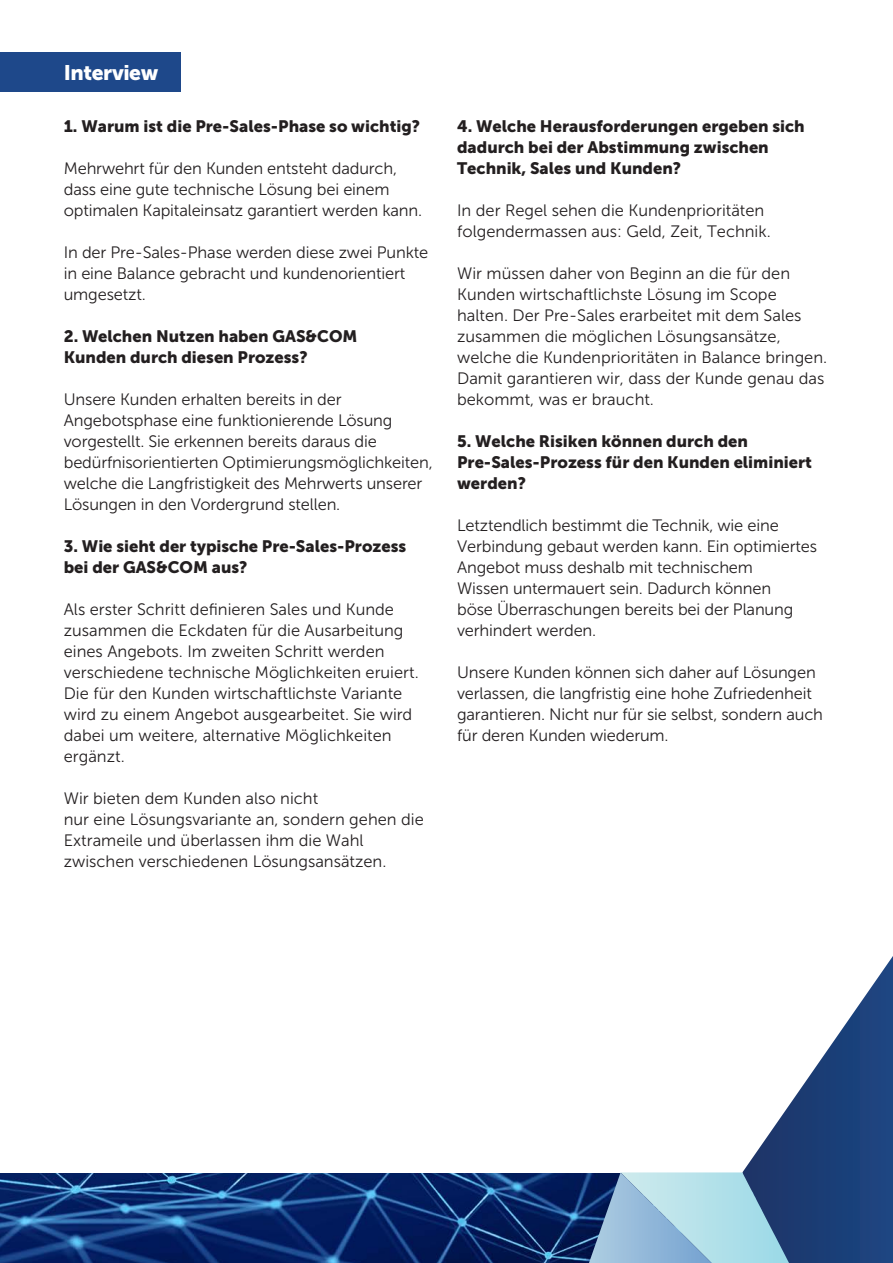
<style>
.page{position:relative;width:893px;height:1263px;background:#fff}
.page>*{position:absolute;margin:0;border:0;box-sizing:border-box;transform-origin:0 0}
.t1{font:21px "Museo Sans 900";letter-spacing:-.02em;color:#fff}
.t2{font:16.5px/21px "Museo Sans 300";letter-spacing:-.01em;color:#231f20}
.t3{font:16.5px/21px "Museo Sans 900";color:#231f20}
</style>
<div class="page">
<div style="left:0;top:52px;width:180px;height:40px;background:#1e488a"></div>
<img style="left:0;top:1174px;width:589px;height:89px">
<svg style="left:742px;top:956px;width:151px;height:307px"></svg>
<svg style="left:589px;top:1172px;width:200px;height:91px;background:#8ab2cb"></svg>
<p class="t1" style="left:64px;top:61px;width:96px">Interview</p>
<p class="t3" style="left:64px;top:116px;width:358px">1. Warum ist die Pre-Sales-Phase so wichtig?</p>
<p class="t2" style="left:64px;top:158px;width:360px">Mehrwehrt für den Kunden entsteht dadurch, dass eine gute technische Lösung bei einem optimalen Kapitaleinsatz garantiert werden kann.</p>
<p class="t2" style="left:64px;top:242px;width:366px">In der Pre-Sales-Phase werden diese zwei Punkte in eine Balance gebracht und kundenorientiert umgesetzt.</p>
<p class="t3" style="left:64px;top:326px;width:295px">2. Welchen Nutzen haben GAS&amp;COM<br>Kunden durch diesen Prozess?</p>
<p class="t2" style="left:64px;top:389px;width:370px">Unsere Kunden erhalten bereits in der Angebotsphase eine funktionierende Lösung vorgestellt. Sie erkennen bereits daraus die bedürfnisorientierten Optimierungsmöglichkeiten, welche die Langfristigkeit des Mehrwerts unserer Lösungen in den Vordergrund stellen.</p>
<p class="t3" style="left:64px;top:536px;width:344px">3. Wie sieht der typische Pre-Sales-Prozess bei der GAS&amp;COM aus?</p>
<p class="t2" style="left:64px;top:599px;width:356px">Als erster Schritt definieren Sales und Kunde zusammen die Eckdaten für die Ausarbeitung eines Angebots. Im zweiten Schritt werden verschiedene technische Möglichkeiten eruiert.<br>Die für den Kunden wirtschaftlichste Variante wird zu einem Angebot ausgearbeitet. Sie wird dabei um weitere, alternative Möglichkeiten ergänzt.</p>
<p class="t2" style="left:64px;top:788px;width:362px">Wir bieten dem Kunden also nicht<br>nur eine Lösungsvariante an, sondern gehen die Extrameile und überlassen ihm die Wahl zwischen verschiedenen Lösungsansätzen.</p>
<p class="t3" style="left:457px;top:116px;width:349px">4. Welche Herausforderungen ergeben sich dadurch bei der Abstimmung zwischen<br>Technik, Sales und Kunden?</p>
<p class="t2" style="left:457px;top:200px;width:315px">In der Regel sehen die Kundenprioritäten folgendermassen aus: Geld, Zeit, Technik.</p>
<p class="t2" style="left:457px;top:263px;width:372px">Wir müssen daher von Beginn an die für den Kunden wirtschaftlichste Lösung im Scope halten. Der Pre-Sales erarbeitet mit dem Sales zusammen die möglichen Lösungsansätze, welche die Kundenprioritäten in Balance bringen.<br>Damit garantieren wir, dass der Kunde genau das bekommt, was er braucht.</p>
<p class="t3" style="left:457px;top:431px;width:356px">5. Welche Risiken können durch den<br>Pre-Sales-Prozess für den Kunden eliminiert werden?</p>
<p class="t2" style="left:457px;top:515px;width:361px">Letztendlich bestimmt die Technik, wie eine Verbindung gebaut werden kann. Ein optimiertes Angebot muss deshalb mit technischem<br>Wissen untermauert sein. Dadurch können<br>böse Überraschungen bereits bei der Planung verhindert werden.</p>
<p class="t2" style="left:457px;top:662px;width:367px">Unsere Kunden können sich daher auf Lösungen verlassen, die langfristig eine hohe Zufriedenheit garantieren. Nicht nur für sie selbst, sondern auch für deren Kunden wiederum.</p>
</div>
